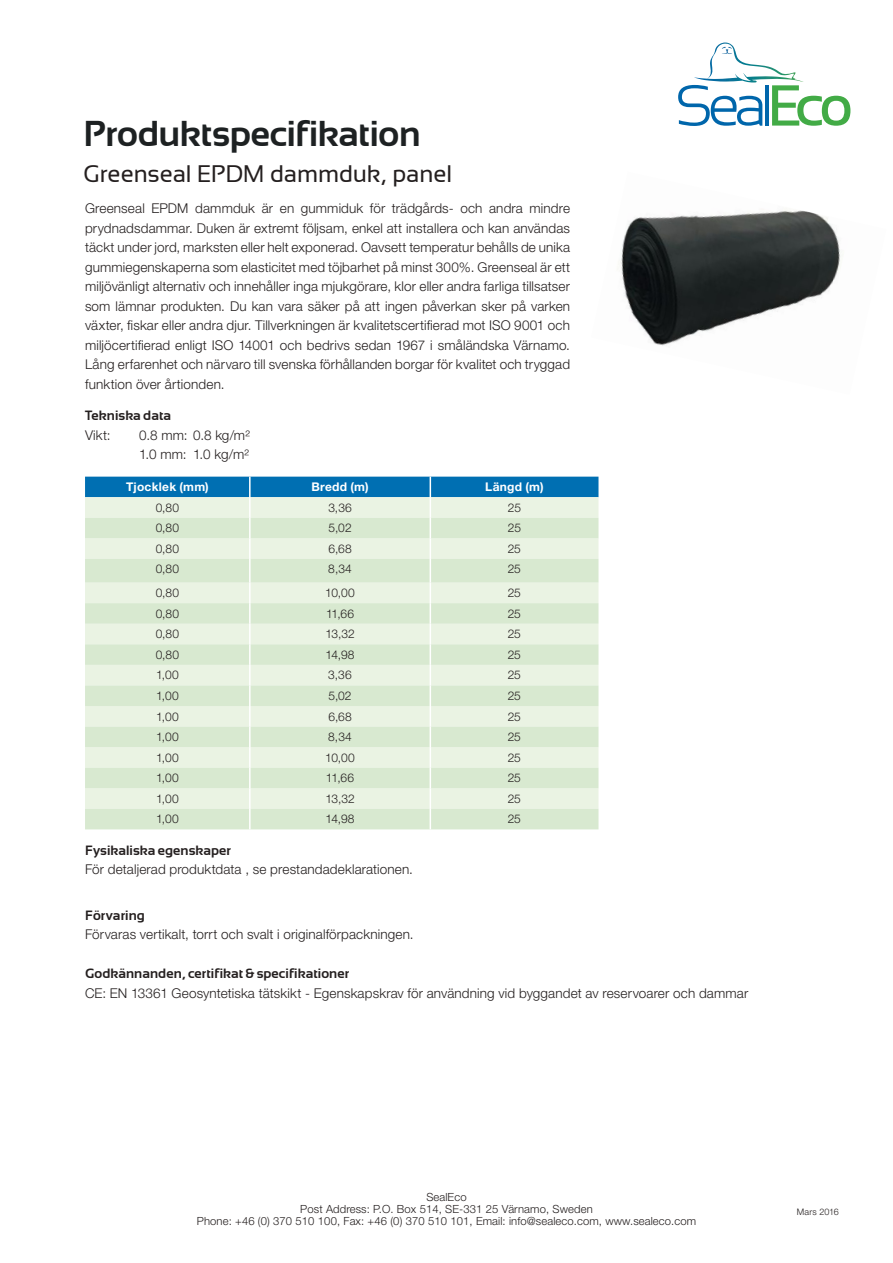
<style>
.page{position:relative;width:893px;height:1263px;background:#fff}
.page>*{position:absolute;margin:0;border:0;box-sizing:border-box;transform-origin:0 0}
.t1{font:700 36px "Sansation";letter-spacing:-.01em;color:#1d2122}
.t2{font:24px "Sansation";letter-spacing:-.005em;color:#241f1f}
.t3{font:300 13.5px/19.5px "Helvetica Neue LT Std";letter-spacing:.01em;color:#241f1f;text-align:justify}
.t4{font:700 13.5px "Sansation";letter-spacing:.005em;color:#241f1f}
.t5{font:300 12px "Helvetica Neue LT Std";letter-spacing:.01em;color:#241f1f}
.t6{font:700 12px "Helvetica Neue LT Std";letter-spacing:.025em;color:#fff}
.t7{font:300 11.25px/12px "Helvetica Neue LT Std";letter-spacing:.01em;color:#241f1f;text-align:center}
.t8{font:300 9px "Helvetica Neue LT Std";letter-spacing:.015em;color:#241f1f}
</style>
<div class="page">
<svg style="left:678px;top:43px;width:172px;height:83px"></svg>
<img style="left:620px;top:210px;width:221px;height:136px">
<svg style="left:85px;top:477px;width:513px;height:352px;background:#d4e6d7"></svg>
<h1 class="t1" style="left:84px;top:114px;width:339px">Produktspecifikation</h1>
<h2 class="t2" style="left:84px;top:161px;width:370px">Greenseal EPDM dammduk, panel</h2>
<p class="t3" style="left:85px;top:198px;width:487px">Greenseal EPDM dammduk är en gummiduk för trädgårds- och andra mindre prydnadsdammar. Duken är extremt följsam, enkel att installera och kan användas täckt under jord, marksten eller helt exponerad. Oavsett temperatur behålls de unika gummiegenskaperna som elasticitet med töjbarhet på minst 300%. Greenseal är ett miljövänligt alternativ och innehåller inga mjukgörare, klor eller andra farliga tillsatser som lämnar produkten. Du kan vara säker på att ingen påverkan sker på varken växter, fiskar eller andra djur. Tillverkningen är kvalitetscertifierad mot ISO 9001 och miljöcertifierad enligt ISO 14001 och bedrivs sedan 1967 i småländska Värnamo.<br>Lång erfarenhet och närvaro till svenska förhållanden borgar för kvalitet och tryggad funktion över årtionden.</p>
<p class="t4" style="left:85px;top:408px;width:88px">Tekniska data</p>
<p class="t3" style="left:85px;top:425px;width:27px">Vikt:</p>
<p class="t3" style="left:139px;top:425px;width:112px">0.8 mm: 0.8 kg/m²<br>1.0 mm: 1.0 kg/m²</p>
<p class="t6" style="left:126px;top:479px;width:84px">Tjocklek (mm)</p>
<p class="t6" style="left:311px;top:479px;width:59px">Bredd (m)</p>
<p class="t6" style="left:485px;top:479px;width:60px">Längd (m)</p>
<p class="t5" style="left:156px;top:500px;width:25px">0,80</p>
<p class="t5" style="left:328px;top:500px;width:25px">3,36</p>
<p class="t5" style="left:508px;top:500px;width:15px">25</p>
<p class="t5" style="left:156px;top:521px;width:25px">0,80</p>
<p class="t5" style="left:328px;top:521px;width:25px">5,02</p>
<p class="t5" style="left:508px;top:521px;width:15px">25</p>
<p class="t5" style="left:156px;top:541px;width:25px">0,80</p>
<p class="t5" style="left:328px;top:541px;width:25px">6,68</p>
<p class="t5" style="left:508px;top:541px;width:15px">25</p>
<p class="t5" style="left:156px;top:562px;width:25px">0,80</p>
<p class="t5" style="left:328px;top:562px;width:25px">8,34</p>
<p class="t5" style="left:508px;top:562px;width:15px">25</p>
<p class="t5" style="left:156px;top:585px;width:25px">0,80</p>
<p class="t5" style="left:325px;top:585px;width:31px">10,00</p>
<p class="t5" style="left:508px;top:585px;width:15px">25</p>
<p class="t5" style="left:156px;top:606px;width:25px">0,80</p>
<p class="t5" style="left:326px;top:606px;width:30px">11,66</p>
<p class="t5" style="left:508px;top:606px;width:15px">25</p>
<p class="t5" style="left:156px;top:627px;width:25px">0,80</p>
<p class="t5" style="left:325px;top:627px;width:31px">13,32</p>
<p class="t5" style="left:508px;top:627px;width:15px">25</p>
<p class="t5" style="left:156px;top:647px;width:25px">0,80</p>
<p class="t5" style="left:325px;top:647px;width:31px">14,98</p>
<p class="t5" style="left:508px;top:647px;width:15px">25</p>
<p class="t5" style="left:156px;top:668px;width:24px">1,00</p>
<p class="t5" style="left:328px;top:668px;width:25px">3,36</p>
<p class="t5" style="left:508px;top:668px;width:15px">25</p>
<p class="t5" style="left:156px;top:688px;width:24px">1,00</p>
<p class="t5" style="left:328px;top:688px;width:25px">5,02</p>
<p class="t5" style="left:508px;top:688px;width:15px">25</p>
<p class="t5" style="left:156px;top:709px;width:24px">1,00</p>
<p class="t5" style="left:328px;top:709px;width:25px">6,68</p>
<p class="t5" style="left:508px;top:709px;width:15px">25</p>
<p class="t5" style="left:156px;top:729px;width:24px">1,00</p>
<p class="t5" style="left:328px;top:729px;width:25px">8,34</p>
<p class="t5" style="left:508px;top:729px;width:15px">25</p>
<p class="t5" style="left:156px;top:750px;width:24px">1,00</p>
<p class="t5" style="left:325px;top:750px;width:31px">10,00</p>
<p class="t5" style="left:508px;top:750px;width:15px">25</p>
<p class="t5" style="left:156px;top:771px;width:24px">1,00</p>
<p class="t5" style="left:326px;top:771px;width:30px">11,66</p>
<p class="t5" style="left:508px;top:771px;width:15px">25</p>
<p class="t5" style="left:156px;top:791px;width:24px">1,00</p>
<p class="t5" style="left:325px;top:791px;width:31px">13,32</p>
<p class="t5" style="left:508px;top:791px;width:15px">25</p>
<p class="t5" style="left:156px;top:812px;width:24px">1,00</p>
<p class="t5" style="left:325px;top:812px;width:31px">14,98</p>
<p class="t5" style="left:508px;top:812px;width:15px">25</p>
<p class="t4" style="left:85px;top:843px;width:147px">Fysikaliska egenskaper</p>
<p class="t3" style="left:85px;top:859px;width:329px">För detaljerad produktdata , se prestandadeklarationen.</p>
<p class="t4" style="left:85px;top:908px;width:61px">Förvaring</p>
<p class="t3" style="left:85px;top:924px;width:330px">Förvaras vertikalt, torrt och svalt i originalförpackningen.</p>
<p class="t4" style="left:85px;top:966px;width:266px">Godkännanden, certifikat &amp; specifikationer</p>
<p class="t3" style="left:85px;top:983px;width:665px">CE: EN 13361 Geosyntetiska tätskikt - Egenskapskrav för användning vid byggandet av reservoarer och dammar</p>
<p class="t7" style="left:197px;top:1190px;width:501px">SealEco<br>Post Address: P.O. Box 514, SE-331 25 Värnamo, Sweden<br>Phone: +46 (0) 370 510 100, Fax: +46 (0) 370 510 101, Email: info@sealeco.com, www.sealeco.com</p>
<p class="t8" style="left:797px;top:1207px;width:44px">Mars 2016</p>
</div>
